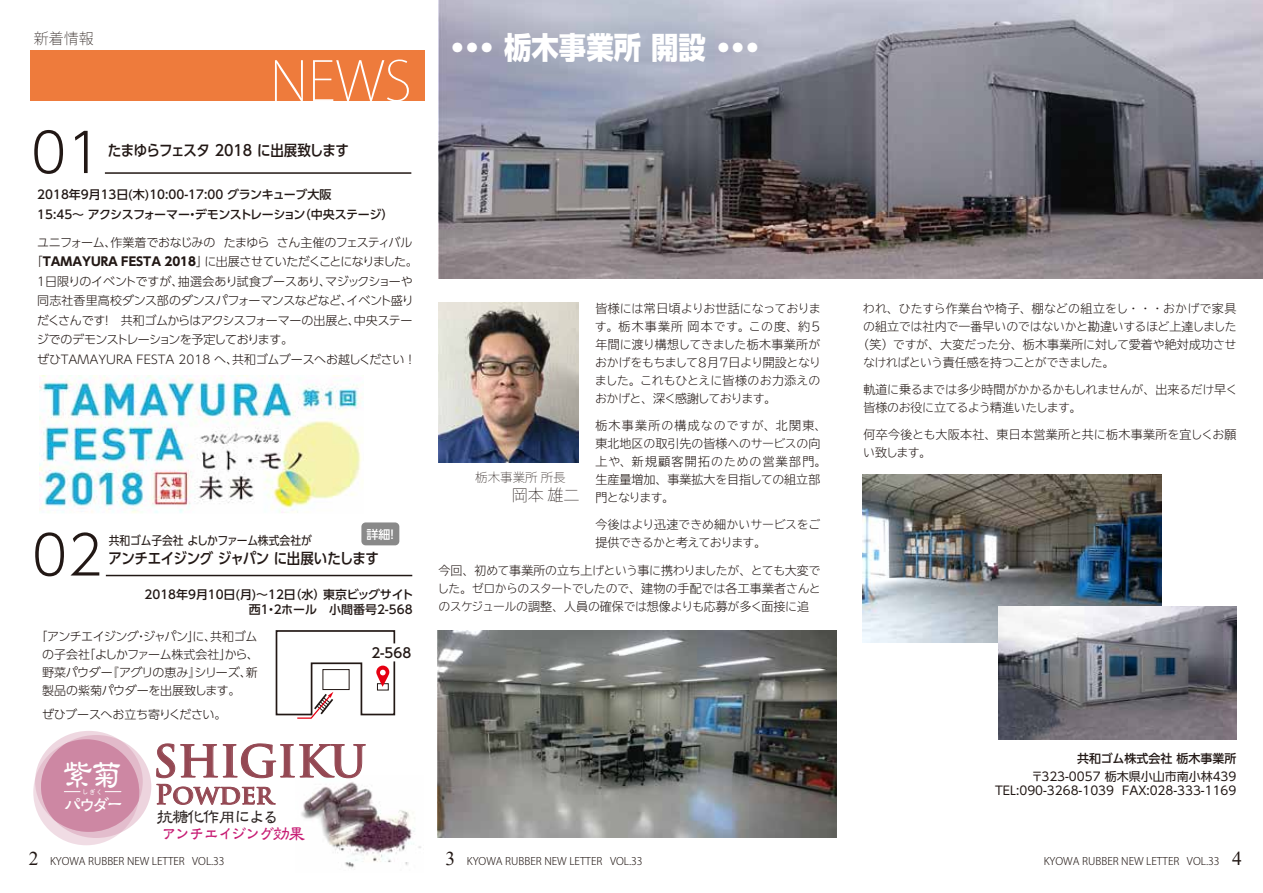
<style>
.page{position:relative;width:1263px;height:893px;background:#fff}
.page>*{position:absolute;margin:0;border:0;box-sizing:border-box;transform-origin:0 0}
.t1{font:200 54px "Koz Go Pr 6 N";color:#fff}
.t2{font:300 54px "UD Shin Go Pro";color:#221815}
.t3{font:700 43.2px "Trajan Pro";color:#944853}
.t4{font:34.95px "RA Hana Botan Std DB";color:#fff;scale:.91 1}
.t5{font:30.45px "UD Shin Go C Oniz Pr 6 Hea";color:#fff}
.t6{font:700 26.25px "Trajan Pro";color:#944853}
.t7{font:21px "RA Hana Botan Std DB";color:#fff}
.t8{font:19.05px "RA Hana Botan Std DB";letter-spacing:-.175em;color:#c71d74;scale:.91 1}
.t9{font:19.05px "RA Hana Botan Std DB";letter-spacing:-.1em;color:#2f2725;scale:.91 1}
.t10{font:200 16.05px "Koz Go Pro";color:#221815}
.t11{font:500 15px "UD Shin Go C Oniz Pr 6";letter-spacing:-.03em;color:#221815}
.t12{font:500 15px "UD Shin Go C Oniz Pr 6";color:#221815}
.t13{font:200 15px "Koz Go Pr 6 N";color:#221815}
.t14{font:500 13.5px "UD Shin Go Pro";color:#221815}
.t15{font:200 12.45px "Koz Go Pro";color:#221815}
.t16{font:300 12px/18px "TBUD Go Std Super";letter-spacing:-.01em;color:#221815}
.t17{font:300 12px/18px "UD Shin Go Pro";letter-spacing:-.03em;color:#221815}
.t18{font:500 12px/15px "UD Shin Go Pro";letter-spacing:-.005em;color:#221815;text-align:right}
.t19{font:12px/14.4px "UD Shin Go Pro";color:#221815;text-align:right}
.t20{font:300 12px/18px "TBUD Go Std Super";letter-spacing:-.03em;color:#221815}
.t21{font:300 12px/18px "TBUD Go Std Super";letter-spacing:.01em;color:#221815}
.t22{font:300 12px "UD Shin Go Pro";color:#221815}
.t23{font:300 12px/18px "TBUD Go Std Super";letter-spacing:-.035em;color:#221815}
.t24{font:300 12px "TBUD Go Std Super";letter-spacing:.015em;color:#221815}
.t25{font:300 12px "UD Shin Go Pro";letter-spacing:-.055em;color:#221815}
.t26{font:300 12px "TBUD Go Std Super";letter-spacing:-.05em;color:#221815}
.t27{font:12px "UD Shin Go C Oniz Pr 6";color:#221815}
.t28{font:500 12px "UD Shin Go Pro";color:#fff}
.t29{font:300 10.5px "Koz Go Pr 6 N";color:#221815}
.t30{font:7.8px "RA Hana Botan Std DB";color:#fff;scale:.91 1}
.s1{font-weight:700}
.s2{font-family:"Times New Roman";font-weight:400;font-size:19.5px}
</style>
<div class="page">
<img style="left:301px;top:789px;width:120px;height:79px">
<img style="left:863px;top:474px;width:298px;height:168px">
<div style="left:30px;top:50px;width:394px;height:51px;background:#ee7b3c"></div>
<hr style="left:105px;top:172px;width:306px;height:2px;background:#221815">
<hr style="left:106px;top:575px;width:306px;height:1px;background:#221815">
<img style="left:438px;top:302px;width:141px;height:160px">
<img style="left:438px;top:631px;width:398px;height:207px">
<img style="left:439px;top:0;width:824px;height:278px">
<img style="left:998px;top:606px;width:238px;height:134px">
<img style="left:39px;top:375px;width:323px;height:138px">
<svg style="left:156px;top:743px;width:210px;height:67px"></svg>
<div style="left:35px;top:731px;width:108px;height:101px;background:#eed7e0;border-radius:50%"></div>
<svg style="left:41px;top:735px;width:110px;height:103px"></svg>
<svg style="left:33px;top:739px;width:106px;height:106px"></svg>
<svg style="left:41px;top:739px;width:98px;height:93px;background:#d397af"></svg>
<div style="left:361px;top:522px;width:38px;height:23px;background:#898989;border-radius:4px"></div>
<svg style="left:275px;top:630px;width:121px;height:89px"></svg>
<p class="t13" style="left:34px;top:30px;width:61px">新着情報</p>
<h1 class="t2" style="left:31px;top:109px;width:73px">01</h1>
<h1 class="t1" style="left:270px;top:51px;width:143px">NEWS</h1>
<p class="t12" style="left:108px;top:138px;width:243px">たまゆらフェスタ 2018 に出展致します</p>
<p class="t18" style="left:37px;top:185px;width:358px;line-height:19.5px;text-align:left">2018年9月13日(木)10:00-17:00 グランキューブ大阪<br>15:45～ アクシスフォーマー・デモンストレーション（中央ステージ）</p>
<p class="t17" style="left:37px;top:233px;width:377px">ユニフォーム、作業着でおなじみの たまゆら さん主催のフェスティバル</p>
<p class="t17" style="left:31px;top:252px;width:389px">「<span class="s1">TAMAYURA FESTA 2018</span>」に出展させていただくことになりました。</p>
<p class="t17" style="left:37px;top:272px;width:377px">1日限りのイベントですが、抽選会あり試食ブースあり、マジックショーや</p>
<p class="t17" style="left:37px;top:291px;width:378px">同志社香里高校ダンス部のダンスパフォーマンスなどなど、イベント盛り</p>
<p class="t17" style="left:37px;top:311px;width:377px">だくさんです！ 共和ゴムからはアクシスフォーマーの出展と、中央ステー</p>
<p class="t25" style="left:37px;top:330px;width:258px">ジでのデモンストレーションを予定しております。</p>
<p class="t22" style="left:37px;top:349px;width:380px">ぜひTAMAYURA FESTA 2018 へ、共和ゴムブースへお越しください ！</p>
<h1 class="t2" style="left:32px;top:511px;width:73px">02</h1>
<p class="t27" style="left:109px;top:531px;width:205px">共和ゴム子会社 よしかファーム株式会社が</p>
<p class="t28" style="left:367px;top:525px;width:33px">詳細！</p>
<p class="t11" style="left:109px;top:547px;width:272px">アンチエイジング ジャパン に出展いたします</p>
<p class="t18" style="left:144px;top:587px;width:270px">2018年9月10日(月)～12日（水）東京ビッグサイト西1・2ホール　小間番号2-568</p>
<p class="t17" style="left:42px;top:627px;width:218px;text-indent:-7px">「アンチエイジング・ジャパン」に、共和ゴムの子会社「よしかファーム株式会社」から、野菜パウダー『アグリの恵み』シリーズ、新製品の紫菊パウダーを出展致します。</p>
<p class="t17" style="left:42px;top:705px;width:186px">ぜひブースへお立ち寄りください。</p>
<p class="t14" style="left:371px;top:642px;width:42px">2-568</p>
<h3 class="t4" style="left:62px;top:757px;width:68px">紫菊</h3>
<h3 class="t7" style="left:62px;top:794px;width:65px">パウダー</h3>
<p class="t30" style="left:82px;top:788px;width:25px">しぎく</p>
<h2 class="t3" style="left:153px;top:734px;width:215px">SHIGIKU</h2>
<h3 class="t9" style="left:156px;top:807px;width:137px">抗糖化作用による</h3>
<h3 class="t8" style="left:160px;top:824px;width:161px">アンチエイジング効果</h3>
<h3 class="t6" style="left:155px;top:778px;width:120px">Powder</h3>
<h3 class="t5" style="left:444px;top:22px;width:324px">・・・ 栃木事業所 開設 ・・・</h3>
<p class="t16" style="left:595px;top:299px;width:229px">皆様には常日頃よりお世話になっております。栃木事業所 岡本です。この度、約５年間に渡り構想してきました栃木事業所がおかげをもちまして８月７日より開設となりました。これもひとえに皆様のお力添えのおかげと、深く感謝しております。</p>
<p class="t16" style="left:595px;top:416px;width:233px">栃木事業所の構成なのですが、北関東、東北地区の取引先の皆様へのサービスの向上や、新規顧客開拓のための営業部門。生産量増加、事業拡大を目指しての組立部門となります。</p>
<p class="t23" style="left:595px;top:515px;width:227px">今後はより迅速できめ細かいサービスをご提供できるかと考えております。</p>
<p class="t16" style="left:437px;top:561px;width:385px;text-align:justify">今回、初めて事業所の立ち上げという事に携わりましたが、とても大変でした。ゼロからのスタートでしたので、建物の手配では各工事業者さんとのスケジュールの調整、人員の確保では想像よりも応募が多く面接に追</p>
<p class="t15" style="left:475px;top:470px;width:92px">栃木事業所 所長</p>
<h3 class="t10" style="left:512px;top:484px;width:70px">岡本 雄二</h3>
<p class="t24" style="left:863px;top:298px;width:375px">われ、ひたすら作業台や椅子、棚などの組立をし・・・おかげで家具</p>
<p class="t16" style="left:863px;top:317px;width:375px">の組立では社内で一番早いのではないかと勘違いするほど上達しました</p>
<p class="t16" style="left:857px;top:335px;width:381px">（笑）ですが、大変だった分、栃木事業所に対して愛着や絶対成功させ</p>
<p class="t26" style="left:863px;top:352px;width:253px">なければという責任感を持つことができました。</p>
<p class="t20" style="left:863px;top:380px;width:376px">軌道に乗るまでは多少時間がかかるかもしれませんが、出来るだけ早く皆様のお役に立てるよう精進いたします。</p>
<p class="t21" style="left:863px;top:425px;width:375px">何卒今後とも大阪本社、東日本営業所と共に栃木事業所を宜しくお願い致します。</p>
<p class="t18" style="left:1077px;top:750px;width:161px">共和ゴム株式会社 栃木事業所</p>
<p class="t19" style="left:995px;top:769px;width:243px">〒323-0057 栃木県小山市南小林439<br>TEL:090-3268-1039 FAX:028-333-1169</p>
<p class="t29" style="left:29px;top:855px;width:197px"><span class="s2">2</span> KYOWA RUBBER NEW LETTER VOL.33</p>
<p class="t29" style="left:445px;top:855px;width:199px"><span class="s2">3</span> KYOWA RUBBER NEW LETTER VOL.33</p>
<p class="t29" style="left:1044px;top:855px;width:200px">KYOWA RUBBER NEW LETTER VOL.33 <span class="s2">4</span></p>
</div>
